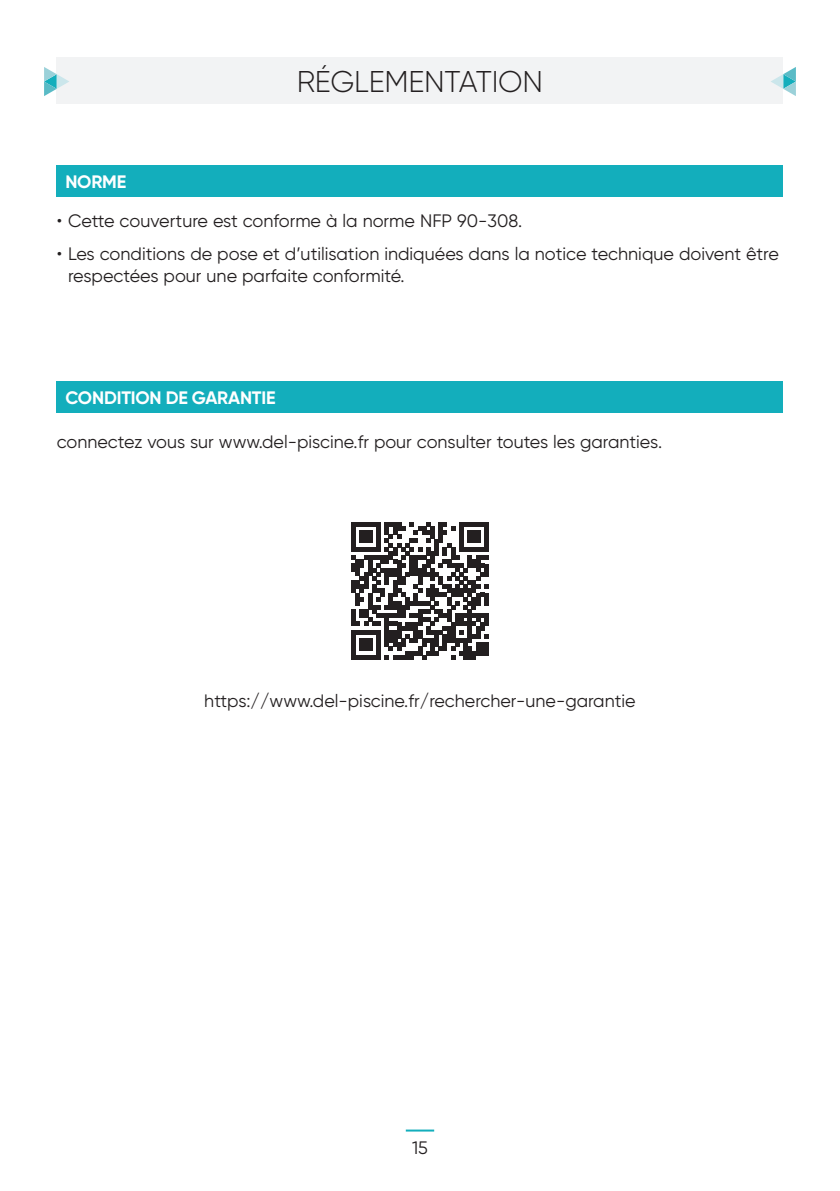
<style>
.page{position:relative;width:840px;height:1191px;background:#fff}
.page>*{position:absolute;margin:0;border:0;box-sizing:border-box;transform-origin:0 0}
.NOM_CHAPITRE{font:300 30px "Gilroy";letter-spacing:-.01em;color:#231f20}
.Normal__Web{font:18px/21.6px "Gilroy";color:#231f20}
.t1{font:700 18px "Gilroy";letter-spacing:-.01em;color:#fff}
.PAGE_U2{font:18px "Gilroy";color:#231f20}
</style>
<div class="page">
<div style="left:57px;top:57px;width:725px;height:46px;background:#f2f3f4"></div>
<svg style="left:44px;top:67px;width:25px;height:29px"></svg>
<svg style="left:771px;top:67px;width:24px;height:29px"></svg>
<hr style="left:405px;top:1129px;width:29px;height:2px;background:#13aebc">
<svg style="left:351px;top:522px;width:137px;height:137px"></svg>
<div style="left:57px;top:381px;width:725px;height:31px;background:#13aebc"></div>
<div style="left:57px;top:165px;width:725px;height:32px;background:#13aebc"></div>
<p class="t1" style="left:65px;top:171px;width:62px">NORME</p>
<p class="NOM_CHAPITRE" style="left:296px;top:63px;width:248px">RÉGLEMENTATION</p>
<p class="Normal__Web" style="left:57px;top:210px;width:467px">• Cette couverture est conforme à la norme NFP 90-308.</p>
<p class="Normal__Web" style="left:68px;top:243px;width:711px;text-indent:-11px">• Les conditions de pose et d’utilisation indiquées dans la notice technique doivent être respectées pour une parfaite conformité.</p>
<p class="t1" style="left:65px;top:386px;width:212px">CONDITION DE GARANTIE</p>
<p class="Normal__Web" style="left:57px;top:431px;width:606px">connectez vous sur www.del- piscine.fr pour consulter toutes les garanties.</p>
<p class="Normal__Web" style="left:204px;top:690px;width:432px">https://www.del- piscine.fr/rechercher- une-garantie</p>
<p class="PAGE_U2" style="left:412px;top:1137px;width:17px">15</p>
</div>
